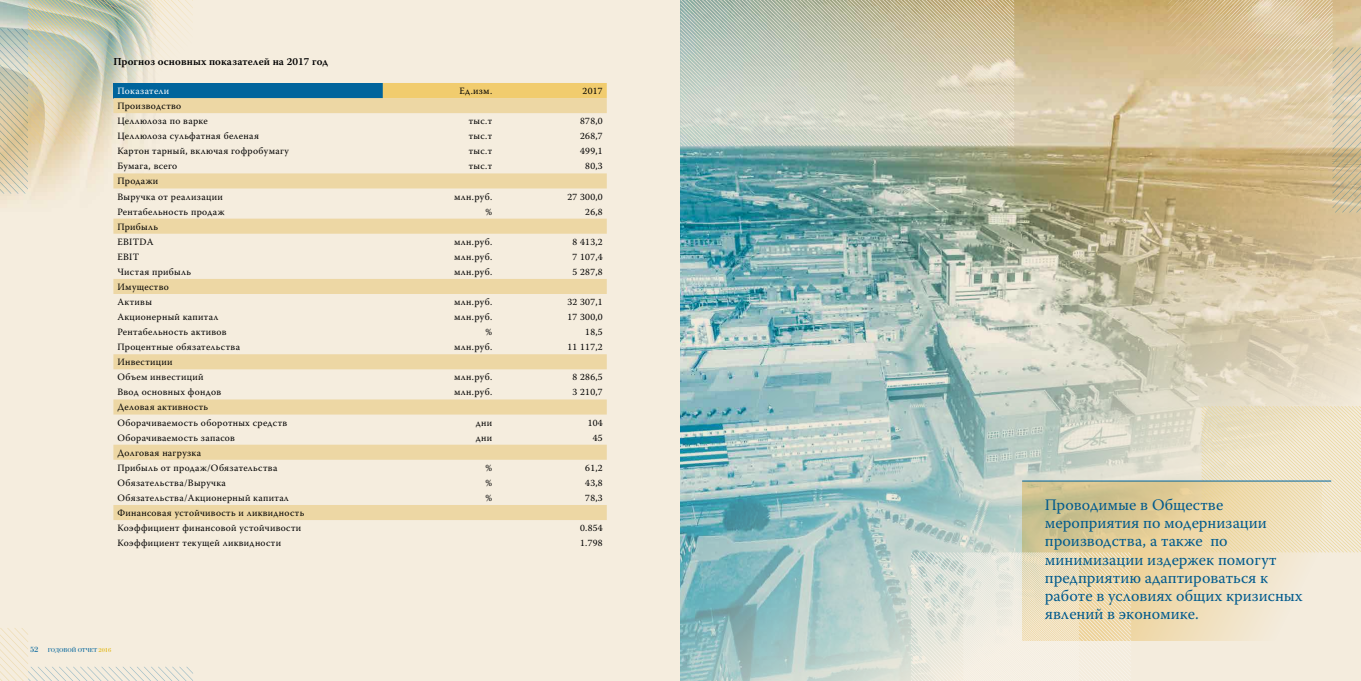
<style>
.page{position:relative;width:1361px;height:681px;background:#fff}
.page>*{position:absolute;margin:0;border:0;box-sizing:border-box;transform-origin:0 0}
.t1{font:16px/18px "Warnock Pro";color:#005a8d}
.t2{font:600 10.6px "Warnock Pro";letter-spacing:.01em;color:#000}
.t3{font:9.6px/15.1px "Warnock Pro";letter-spacing:.03em;color:#000}
.t4{font:9.6px "Warnock Pro";letter-spacing:.03em;color:#fff}
.t5{font:6px "Bodoni C";color:#00649c}
.s1{font-size:8px}
.s2{color:#dfb100}
</style>
<div class="page">
<div style="left:0;top:0;width:1361px;height:680px;background:#f5edde"></div>
<img style="left:0;top:193px;width:36px;height:8px">
<svg style="left:0;top:0;width:193px;height:193px"></svg>
<svg style="left:0;top:628px;width:193px;height:52px"></svg>
<img style="left:680px;top:0;width:681px;height:680px">
<div style="left:113px;top:83px;width:270px;height:15px;background:#00649c"></div>
<div style="left:383px;top:83px;width:224px;height:15px;background:#f1cc6e"></div>
<svg style="left:113px;top:98px;width:494px;height:422px"></svg>
<svg style="left:1022px;top:481px;width:299px;height:159px"></svg>
<svg style="left:1201px;top:406px;width:160px;height:146px"></svg>
<svg style="left:680px;top:0;width:334px;height:146px;background:#cbccb9"></svg>
<svg style="left:1167px;top:0;width:194px;height:212px;background:#d7c198"></svg>
<svg style="left:911px;top:552px;width:220px;height:128px"></svg>
<hr style="left:1022px;top:480px;width:309px;height:1px;background:#00649c">
<p class="t2" style="left:113px;top:55px;width:216px">Прогноз основных показателей на 2017 год</p>
<p class="t4" style="left:117px;top:85px;width:53px">Показатели</p>
<p class="t3" style="left:459px;top:83px;width:34px">Ед.изм.</p>
<p class="t3" style="left:582px;top:83px;width:22px">2017</p>
<p class="t3" style="left:117px;top:98px;width:92px">Производство<br>Целлюлоза по варке</p>
<p class="t3" style="left:469px;top:113px;width:25px">тыс.т</p>
<p class="t3" style="left:580px;top:113px;width:24px">878,0</p>
<p class="t3" style="left:117px;top:128px;width:143px">Целлюлоза сульфатная беленая</p>
<p class="t3" style="left:469px;top:128px;width:25px">тыс.т</p>
<p class="t3" style="left:580px;top:128px;width:24px">268,7</p>
<p class="t3" style="left:117px;top:143px;width:173px">Картон тарный, включая гофробумагу</p>
<p class="t3" style="left:469px;top:143px;width:25px">тыс.т</p>
<p class="t3" style="left:580px;top:143px;width:24px">499,1</p>
<p class="t3" style="left:117px;top:158px;width:61px">Бумага, всего</p>
<p class="t3" style="left:469px;top:158px;width:25px">тыс.т</p>
<p class="t3" style="left:585px;top:158px;width:19px">80,3</p>
<p class="t3" style="left:117px;top:173px;width:107px">Продажи<br>Выручка от реализации</p>
<p class="t3" style="left:454px;top:188px;width:39px">млн.руб.</p>
<p class="t3" style="left:567px;top:188px;width:37px">27 300,0</p>
<p class="t3" style="left:117px;top:204px;width:109px">Рентабельность продаж</p>
<p class="t3" style="left:485px;top:204px;width:8px">%</p>
<p class="t3" style="left:585px;top:204px;width:19px">26,8</p>
<p class="t3" style="left:117px;top:219px;width:42px">Прибыль<br>EBITDA</p>
<p class="t3" style="left:454px;top:234px;width:39px">млн.руб.</p>
<p class="t3" style="left:572px;top:234px;width:32px">8 413,2</p>
<p class="t3" style="left:117px;top:249px;width:23px">EBIT</p>
<p class="t3" style="left:454px;top:249px;width:39px">млн.руб.</p>
<p class="t3" style="left:572px;top:249px;width:32px">7 107,4</p>
<p class="t3" style="left:117px;top:264px;width:75px">Чистая прибыль</p>
<p class="t3" style="left:454px;top:264px;width:39px">млн.руб.</p>
<p class="t3" style="left:572px;top:264px;width:32px">5 287,8</p>
<p class="t3" style="left:117px;top:279px;width:53px">Имущество<br>Активы</p>
<p class="t3" style="left:454px;top:294px;width:39px">млн.руб.</p>
<p class="t3" style="left:567px;top:294px;width:37px">32 307,1</p>
<p class="t3" style="left:117px;top:309px;width:103px">Акционерный капитал</p>
<p class="t3" style="left:454px;top:309px;width:39px">млн.руб.</p>
<p class="t3" style="left:567px;top:309px;width:37px">17 300,0</p>
<p class="t3" style="left:117px;top:324px;width:111px">Рентабельность активов</p>
<p class="t3" style="left:485px;top:324px;width:8px">%</p>
<p class="t3" style="left:585px;top:324px;width:19px">18,5</p>
<p class="t3" style="left:117px;top:339px;width:124px">Процентные обязательства</p>
<p class="t3" style="left:454px;top:339px;width:39px">млн.руб.</p>
<p class="t3" style="left:567px;top:339px;width:37px">11 117,2</p>
<p class="t3" style="left:117px;top:354px;width:87px">Инвестиции<br>Объем инвестиций</p>
<p class="t3" style="left:454px;top:369px;width:39px">млн.руб.</p>
<p class="t3" style="left:572px;top:369px;width:32px">8 286,5</p>
<p class="t3" style="left:117px;top:384px;width:105px">Ввод основных фондов</p>
<p class="t3" style="left:454px;top:384px;width:39px">млн.руб.</p>
<p class="t3" style="left:572px;top:384px;width:32px">3 210,7</p>
<p class="t3" style="left:117px;top:399px;width:171px">Деловая активность<br>Оборачиваемость оборотных средств</p>
<p class="t3" style="left:476px;top:414px;width:18px">дни</p>
<p class="t3" style="left:588px;top:414px;width:17px">104</p>
<p class="t3" style="left:117px;top:429px;width:119px">Оборачиваемость запасов</p>
<p class="t3" style="left:476px;top:429px;width:18px">дни</p>
<p class="t3" style="left:593px;top:429px;width:11px">45</p>
<p class="t3" style="left:117px;top:444px;width:161px">Долговая нагрузка<br>Прибыль от продаж/Обязательства</p>
<p class="t3" style="left:485px;top:459px;width:8px">%</p>
<p class="t3" style="left:585px;top:459px;width:19px">61,2</p>
<p class="t3" style="left:117px;top:474px;width:110px">Обязательства/Выручка</p>
<p class="t3" style="left:485px;top:474px;width:8px">%</p>
<p class="t3" style="left:585px;top:474px;width:19px">43,8</p>
<p class="t3" style="left:117px;top:490px;width:173px">Обязательства/Акционерный капитал</p>
<p class="t3" style="left:485px;top:490px;width:8px">%</p>
<p class="t3" style="left:585px;top:490px;width:19px">78,3</p>
<p class="t3" style="left:117px;top:505px;width:188px">Финансовая устойчивость и ликвидность<br>Коэффициент финансовой устойчивости</p>
<p class="t3" style="left:580px;top:520px;width:24px">0.854</p>
<p class="t3" style="left:117px;top:535px;width:165px">Коэффициент текущей ликвидности</p>
<p class="t3" style="left:580px;top:535px;width:24px">1.798</p>
<p class="t5" style="left:30px;top:647px;width:83px"><span class="s1">52</span> годовой отчет <span class="s2">2016</span></p>
<h1 class="t1" style="left:1045px;top:495px;width:259px">Проводимые в Обществе мероприятия по модернизации производства, а также по минимизации издержек помогут предприятию адаптироваться к работе в условиях общих кризисных явлений в экономике.</h1>
</div>
